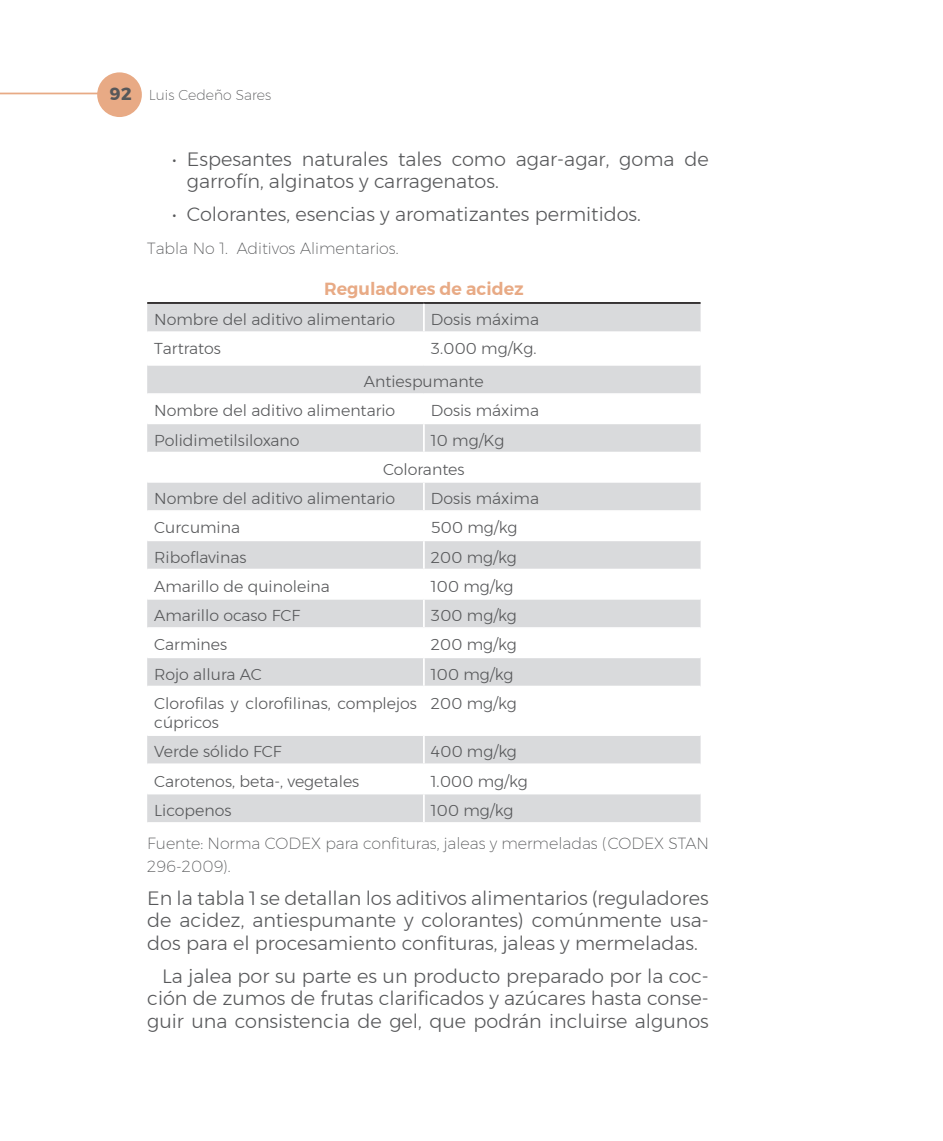
<style>
.page{position:relative;width:943px;height:1141px;background:#fff}
.page>*{position:absolute;margin:0;border:0;box-sizing:border-box;transform-origin:0 0}
.body{font:300 19.25px/22.8px "Montserrat";color:#57585a}
.body_sangria{font:300 19.25px/22.8px "Montserrat";color:#57585a;text-align:justify}
.Tema_de_los_cuadros{font:600 17.5px "Montserrat";color:#e8aa85}
.body_cuadros{font:300 15.75px/19.2px "Montserrat";color:#57585a}
.pie_de_foto{font:200 15.75px/22.8px "Montserrat";color:#57585a}
.t1{font:200 14px "Montserrat";color:#57585a}
.s1{font-weight:700;font-size:17.5px}
</style>
<div class="page">
<div style="left:97px;top:72px;width:45px;height:45px;background:#e8aa85;border-radius:50%"></div>
<hr style="left:0;top:93px;width:98px;height:1px;background:#e8aa85">
<svg style="left:147px;top:304px;width:553px;height:518px"></svg>
<hr style="left:147px;top:302px;width:277px;height:2px;background:#231f20">
<hr style="left:424px;top:302px;width:276px;height:2px;background:#231f20">
<hr style="left:423px;top:304px;width:2px;height:27px;background:#fff">
<hr style="left:147px;top:331px;width:277px;height:2px;background:#fff">
<hr style="left:424px;top:331px;width:276px;height:2px;background:#fff">
<hr style="left:423px;top:333px;width:2px;height:31px;background:#fff">
<hr style="left:147px;top:364px;width:277px;height:2px;background:#fff">
<hr style="left:424px;top:364px;width:276px;height:2px;background:#fff">
<hr style="left:147px;top:393px;width:277px;height:2px;background:#fff">
<hr style="left:424px;top:393px;width:276px;height:2px;background:#fff">
<hr style="left:423px;top:395px;width:2px;height:27px;background:#fff">
<hr style="left:147px;top:422px;width:277px;height:2px;background:#fff">
<hr style="left:424px;top:422px;width:276px;height:2px;background:#fff">
<hr style="left:423px;top:424px;width:2px;height:28px;background:#fff">
<hr style="left:147px;top:452px;width:277px;height:1px;background:#fff">
<hr style="left:424px;top:452px;width:276px;height:1px;background:#fff">
<hr style="left:147px;top:481px;width:277px;height:2px;background:#fff">
<hr style="left:424px;top:481px;width:276px;height:2px;background:#fff">
<hr style="left:423px;top:483px;width:2px;height:27px;background:#fff">
<hr style="left:147px;top:510px;width:277px;height:2px;background:#fff">
<hr style="left:424px;top:510px;width:276px;height:2px;background:#fff">
<hr style="left:423px;top:512px;width:2px;height:27px;background:#fff">
<hr style="left:147px;top:539px;width:277px;height:2px;background:#fff">
<hr style="left:424px;top:539px;width:276px;height:2px;background:#fff">
<hr style="left:423px;top:541px;width:2px;height:28px;background:#fff">
<hr style="left:147px;top:569px;width:277px;height:1px;background:#fff">
<hr style="left:424px;top:569px;width:276px;height:1px;background:#fff">
<hr style="left:423px;top:570px;width:2px;height:28px;background:#fff">
<hr style="left:423px;top:600px;width:2px;height:27px;background:#fff">
<hr style="left:423px;top:629px;width:2px;height:27px;background:#fff">
<hr style="left:423px;top:658px;width:2px;height:28px;background:#fff">
<hr style="left:423px;top:687px;width:2px;height:47px;background:#fff">
<hr style="left:423px;top:736px;width:2px;height:27px;background:#fff">
<hr style="left:423px;top:765px;width:2px;height:28px;background:#fff">
<hr style="left:423px;top:794px;width:2px;height:28px;background:#fff">
<hr style="left:147px;top:598px;width:277px;height:2px;background:#fff">
<hr style="left:424px;top:598px;width:276px;height:2px;background:#fff">
<hr style="left:147px;top:627px;width:277px;height:2px;background:#fff">
<hr style="left:424px;top:627px;width:276px;height:2px;background:#fff">
<hr style="left:147px;top:656px;width:277px;height:2px;background:#fff">
<hr style="left:424px;top:656px;width:276px;height:2px;background:#fff">
<hr style="left:147px;top:686px;width:277px;height:1px;background:#fff">
<hr style="left:424px;top:686px;width:276px;height:1px;background:#fff">
<hr style="left:147px;top:734px;width:277px;height:2px;background:#fff">
<hr style="left:424px;top:734px;width:276px;height:2px;background:#fff">
<hr style="left:147px;top:763px;width:277px;height:2px;background:#fff">
<hr style="left:424px;top:763px;width:276px;height:2px;background:#fff">
<hr style="left:147px;top:793px;width:277px;height:1px;background:#fff">
<hr style="left:424px;top:793px;width:276px;height:1px;background:#fff">
<p class="t1" style="left:110px;top:85px;width:163px"><span class="s1">92</span> Luis Cedeño Sares</p>
<p class="body" style="left:187px;top:147px;width:523px;text-indent:-15px">• Espesantes naturales tales como agar-agar, goma de garrofín, alginatos y carragenatos.</p>
<p class="body" style="left:172px;top:203px;width:470px">• Colorantes, esencias y aromatizantes permitidos.</p>
<p class="pie_de_foto" style="left:147px;top:236px;width:253px">Tabla No 1. Aditivos Alimentarios.</p>
<p class="Tema_de_los_cuadros" style="left:324px;top:275px;width:201px">Reguladores de acidez</p>
<p class="body_cuadros" style="left:154px;top:310px;width:243px">Nombre del aditivo alimentario</p>
<p class="body_cuadros" style="left:431px;top:310px;width:110px">Dosis máxima</p>
<p class="body_cuadros" style="left:154px;top:339px;width:68px">Tartratos</p>
<p class="body_cuadros" style="left:431px;top:339px;width:107px">3.000 mg/Kg.</p>
<p class="body_cuadros" style="left:364px;top:372px;width:121px">Antiespumante</p>
<p class="body_cuadros" style="left:154px;top:401px;width:243px">Nombre del aditivo alimentario</p>
<p class="body_cuadros" style="left:431px;top:401px;width:110px">Dosis máxima</p>
<p class="body_cuadros" style="left:154px;top:430px;width:147px">Polidimetilsiloxano</p>
<p class="body_cuadros" style="left:431px;top:430px;width:75px">10 mg/Kg</p>
<p class="body_cuadros" style="left:383px;top:459px;width:83px">Colorantes</p>
<p class="body_cuadros" style="left:154px;top:489px;width:243px">Nombre del aditivo alimentario</p>
<p class="body_cuadros" style="left:431px;top:489px;width:110px">Dosis máxima</p>
<p class="body_cuadros" style="left:154px;top:518px;width:87px">Curcumina</p>
<p class="body_cuadros" style="left:431px;top:518px;width:88px">500 mg/kg</p>
<p class="body_cuadros" style="left:154px;top:547px;width:94px">Riboflavinas</p>
<p class="body_cuadros" style="left:431px;top:547px;width:87px">200 mg/kg</p>
<p class="body_cuadros" style="left:154px;top:576px;width:177px">Amarillo de quinoleina</p>
<p class="body_cuadros" style="left:431px;top:576px;width:84px">100 mg/kg</p>
<p class="body_cuadros" style="left:154px;top:606px;width:148px">Amarillo ocaso FCF</p>
<p class="body_cuadros" style="left:431px;top:606px;width:87px">300 mg/kg</p>
<p class="body_cuadros" style="left:154px;top:635px;width:75px">Carmines</p>
<p class="body_cuadros" style="left:431px;top:635px;width:87px">200 mg/kg</p>
<p class="body_cuadros" style="left:154px;top:664px;width:109px">Rojo allura AC</p>
<p class="body_cuadros" style="left:431px;top:664px;width:84px">100 mg/kg</p>
<p class="body_cuadros" style="left:154px;top:693px;width:264px">Clorofilas y clorofilinas, complejos cúpricos</p>
<p class="body_cuadros" style="left:431px;top:693px;width:87px">200 mg/kg</p>
<p class="body_cuadros" style="left:154px;top:742px;width:129px">Verde sólido FCF</p>
<p class="body_cuadros" style="left:431px;top:742px;width:88px">400 mg/kg</p>
<p class="body_cuadros" style="left:154px;top:771px;width:207px">Carotenos, beta-, vegetales</p>
<p class="body_cuadros" style="left:431px;top:771px;width:98px">1.000 mg/kg</p>
<p class="body_cuadros" style="left:154px;top:800px;width:79px">Licopenos</p>
<p class="body_cuadros" style="left:431px;top:800px;width:84px">100 mg/kg</p>
<p class="pie_de_foto" style="left:147px;top:832px;width:563px">Fuente: Norma CODEX para confituras, jaleas y mermeladas (CODEX STAN<br>296-2009).</p>
<p class="body" style="left:147px;top:886px;width:563px;text-align:justify">En la tabla 1 se detallan los aditivos alimentarios (reguladores de acidez, antiespumante y colorantes) comúnmente usa&shy;dos para el procesamiento confituras, jaleas y mermeladas.</p>
<p class="body_sangria" style="left:147px;top:964px;width:563px;text-indent:15px">La jalea por su parte es un producto preparado por la coc&shy;ción de zumos de frutas clarificados y azúcares hasta conse&shy;guir una consistencia de gel, que podrán incluirse algunos</p>
</div>
